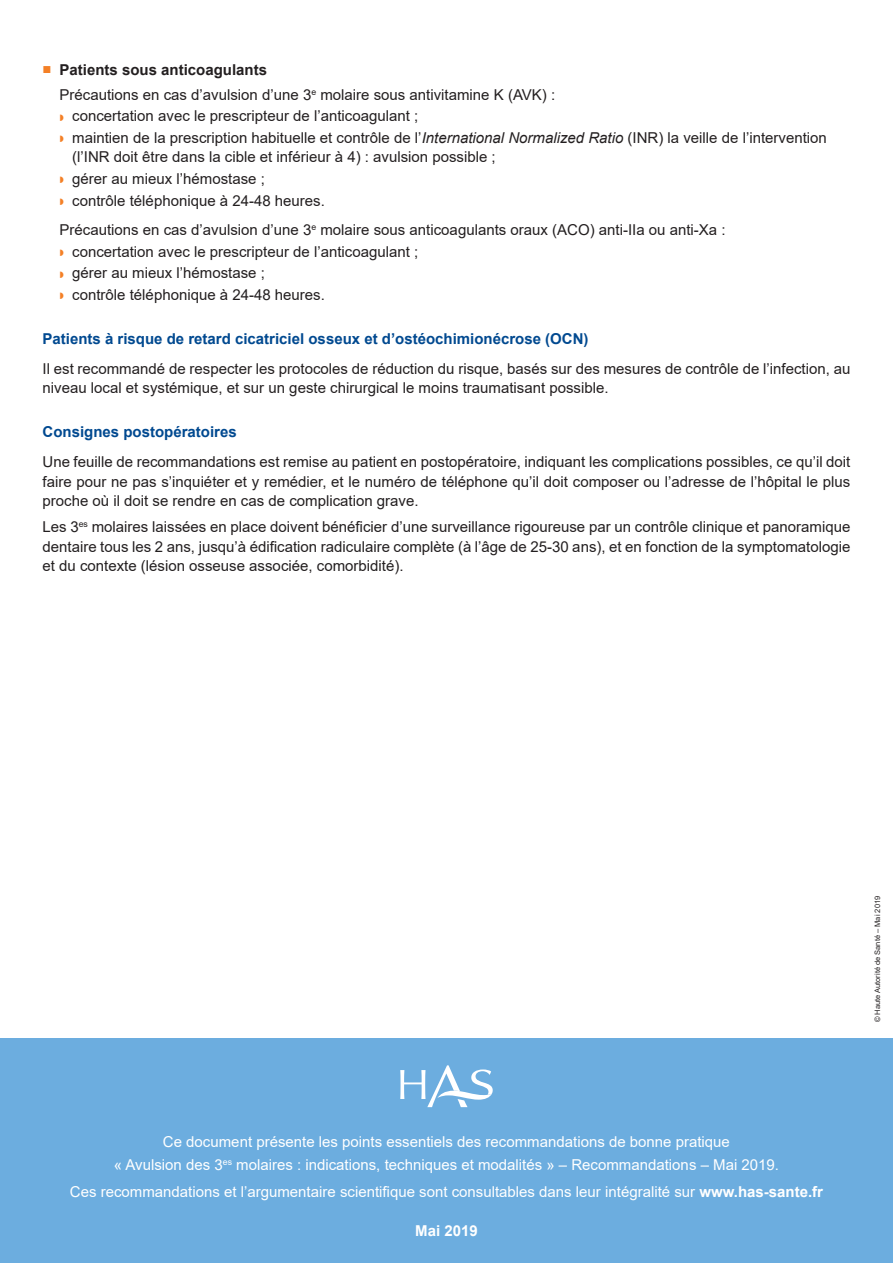
<style>
.page{position:relative;width:893px;height:1263px;background:#fff}
.page>*{position:absolute;margin:0;border:0;box-sizing:border-box;transform-origin:0 0}
.texte_courant{font:15px/19.5px "Arial";color:#231f20}
.titre{font:15px "Arial";color:#fff}
.texte_courant_après{font:15px "Arial";color:#231f20}
.titre_2{font:700 15px "Arial";color:#014990}
.t1{font:700 15px "Arial";color:#231f20}
.titre-2{font:700 15px "Arial";color:#fff}
.titre-3{font:7.5px "Arial";color:#231f20}
.s1{font-weight:400;color:#f48026}
.s2{font-style:italic}
.s3{font-weight:700}
</style>
<div class="page">
<div style="left:0;top:1038px;width:893px;height:225px;background:#6caddf"></div>
<svg style="left:400px;top:1065px;width:93px;height:42px"></svg>
<p class="t1" style="left:43px;top:59px;width:226px"><span class="s1">■</span> Patients sous anticoagulants</p>
<p class="texte_courant_après" style="left:60px;top:84px;width:497px">Précautions en cas d’avulsion d’une 3<sup>e</sup> molaire sous antivitamine K (AVK) :</p>
<p class="texte_courant" style="left:72px;top:106px;width:347px">concertation avec le prescripteur de l’anticoagulant ;</p>
<p class="texte_courant" style="left:72px;top:128px;width:756px">maintien de la prescription habituelle et contrôle de l’<span class="s2">International Normalized Ratio</span> (INR) la veille de l’intervention (l’INR doit être dans la cible et inférieur à 4) : avulsion possible ;</p>
<p class="texte_courant" style="left:72px;top:169px;width:194px">gérer au mieux l’hémostase ;</p>
<p class="texte_courant" style="left:72px;top:191px;width:254px">contrôle téléphonique à 24-48 heures.</p>
<p class="texte_courant_après" style="left:60px;top:219px;width:668px">Précautions en cas d’avulsion d’une 3<sup>e</sup> molaire sous anticoagulants oraux (ACO) anti-IIa ou anti-Xa :</p>
<p class="texte_courant" style="left:72px;top:241px;width:347px">concertation avec le prescripteur de l’anticoagulant ;</p>
<p class="texte_courant" style="left:72px;top:263px;width:194px">gérer au mieux l’hémostase ;</p>
<p class="texte_courant" style="left:72px;top:285px;width:254px">contrôle téléphonique à 24-48 heures.</p>
<p class="titre_2" style="left:43px;top:328px;width:548px">Patients à risque de retard cicatriciel osseux et d’ostéochimionécrose (OCN)</p>
<p class="texte_courant" style="left:43px;top:359px;width:809px">Il est recommandé de respecter les protocoles de réduction du risque, basés sur des mesures de contrôle de l’infection, au niveau local et systémique, et sur un geste chirurgical le moins traumatisant possible.</p>
<p class="titre_2" style="left:43px;top:421px;width:196px">Consignes postopératoires</p>
<p class="texte_courant" style="left:43px;top:452px;width:809px;text-align:justify">Une feuille de recommandations est remise au patient en postopératoire, indiquant les complications possibles, ce qu’il doit faire pour ne pas s’inquiéter et y remédier, et le numéro de téléphone qu’il doit composer ou l’adresse de l’hôpital le plus proche où il doit se rendre en cas de complication grave.</p>
<p class="texte_courant" style="left:43px;top:517px;width:809px;text-align:justify">Les 3<sup>es</sup> molaires laissées en place doivent bénéficier d’une surveillance rigoureuse par un contrôle clinique et panoramique dentaire tous les 2 ans, jusqu’à édification radiculaire complète (à l’âge de 25-30 ans), et en fonction de la symptomatologie et du contexte (lésion osseuse associée, comorbidité).</p>
<p class="titre" style="left:163px;top:1132px;width:568px">Ce document présente les points essentiels des recommandations de bonne pratique</p>
<p class="titre" style="left:114px;top:1154px;width:667px">« Avulsion des 3<sup>es</sup> molaires : indications, techniques et modalités » – Recommandations – Mai 2019.</p>
<p class="titre" style="left:70px;top:1181px;width:755px">Ces recommandations et l’argumentaire scientifique sont consultables dans leur intégralité sur <span class="s3">www.has-sante.fr</span></p>
<p class="titre-2" style="left:415px;top:1220px;width:64px">Mai 2019</p>
<p class="titre-3" style="left:872px;top:1022px;width:128px;rotate:-90deg">© Haute Autorité de Santé – Mai 2019</p>
</div>
